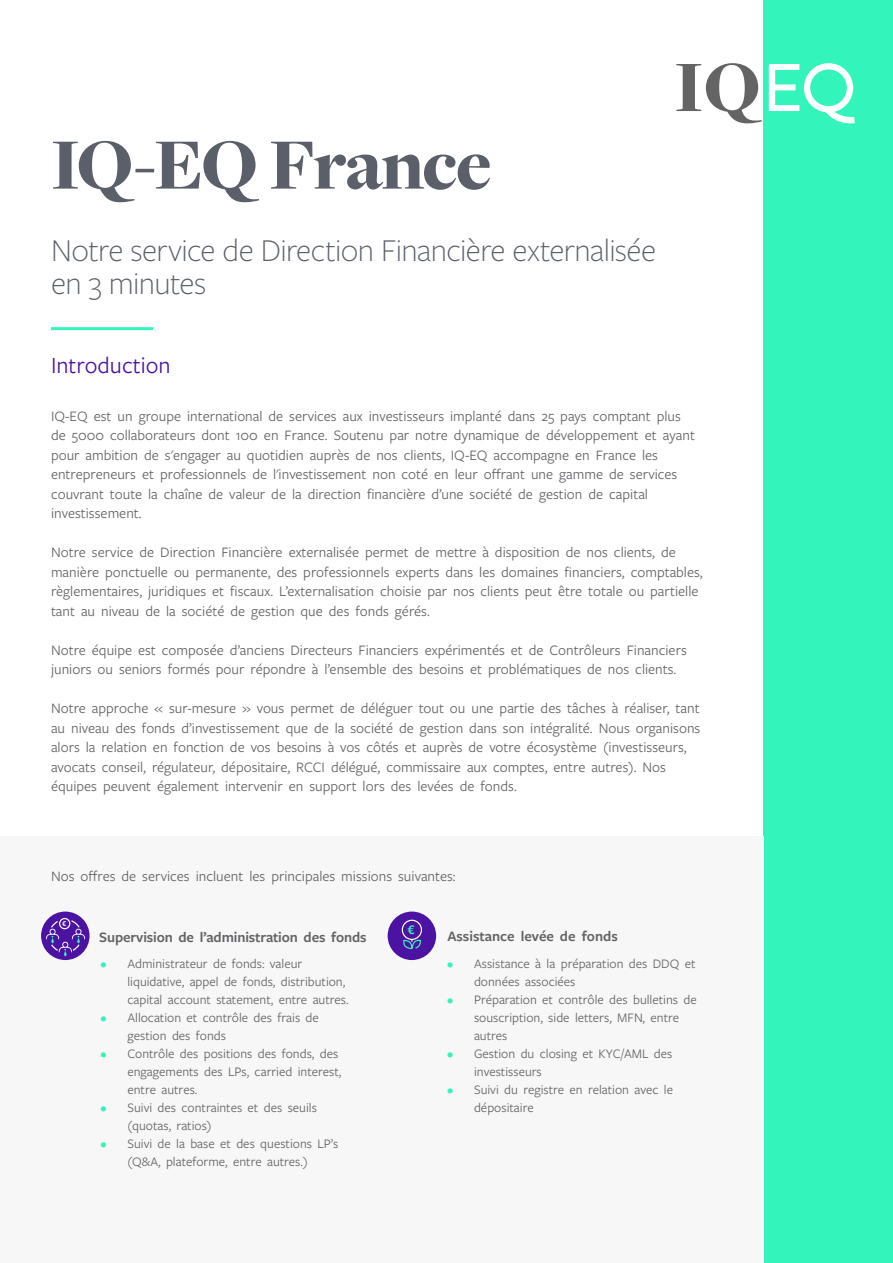
<style>
.page{position:relative;width:893px;height:1263px;background:#fff}
.page>*{position:absolute;margin:0;border:0;box-sizing:border-box;transform-origin:0 0}
.t1{font:900 75px "Freight Disp Pro";letter-spacing:-.025em;color:#5b5f69}
.t2{font:300 33px "Freight Sans Pro";letter-spacing:-.02em;color:#5b5f69}
.Body_copy{font:24px "Freight Sans Pro";color:#4c12a1}
.Body_copy-2{font:15px/19.5px "Freight Sans Pro";color:#636366}
.Body_copy-3{font:600 15px "Freight Sans Pro";letter-spacing:-.01em;color:#636366}
.t3{font:13.5px/18px "Freight Sans Pro";color:#636366}
.t4{font:600 13.5px "Freight Sans Pro";color:#33f4bb}
.t5{font:600 7.65px "Freight Sans Pro";color:#fff}
.s1{color:#33f4bb}
</style>
<div class="page">
<div style="left:763px;top:0;width:130px;height:1263px;background:#33f4bb"></div>
<svg style="left:676px;top:63px;width:86px;height:60px"></svg>
<svg style="left:769px;top:63px;width:86px;height:60px"></svg>
<div style="left:0;top:836px;width:763px;height:427px;background:#f7f7f7"></div>
<hr style="left:51px;top:327px;width:102px;height:3px;background:#33f4bb">
<div style="left:388px;top:911px;width:48px;height:49px;background:#4c12a1;border-radius:50%"></div>
<svg style="left:401px;top:919px;width:21px;height:31px"></svg>
<svg style="left:41px;top:911px;width:49px;height:49px"></svg>
<svg style="left:46px;top:917px;width:39px;height:39px;background:#6438ae"></svg>
<p class="t1" style="left:51px;top:115px;width:442px">IQ-EQ France</p>
<p class="t2" style="left:51px;top:228px;width:607px">Notre service de Direction Financière externalisée</p>
<p class="t2" style="left:51px;top:261px;width:157px">en 3 minutes</p>
<p class="Body_copy" style="left:51px;top:349px;width:121px">Introduction</p>
<p class="Body_copy-2" style="left:51px;top:405px;width:645px">IQ-EQ est un groupe international de services aux investisseurs implanté dans 25 pays comptant plus de 5000 collaborateurs dont 100 en France. Soutenu par notre dynamique de développement et ayant pour ambition de s'engager au quotidien auprès de nos clients, IQ-EQ accompagne en France les entrepreneurs et professionnels de l'investissement non coté en leur offrant une gamme de services couvrant toute la chaîne de valeur de la direction financière d’une société de gestion de capital investissement.</p>
<p class="Body_copy-2" style="left:51px;top:542px;width:653px">Notre service de Direction Financière externalisée permet de mettre à disposition de nos clients, de manière ponctuelle ou permanente, des professionnels experts dans les domaines financiers, comptables, règlementaires, juridiques et fiscaux. L’externalisation choisie par nos clients peut être totale ou partielle tant au niveau de la société de gestion que des fonds gérés.</p>
<p class="Body_copy-2" style="left:51px;top:639px;width:637px">Notre équipe est composée d’anciens Directeurs Financiers expérimentés et de Contrôleurs Financiers juniors ou seniors formés pour répondre à l’ensemble des besoins et problématiques de nos clients.</p>
<p class="Body_copy-2" style="left:51px;top:698px;width:651px">Notre approche « sur-mesure » vous permet de déléguer tout ou une partie des tâches à réaliser, tant au niveau des fonds d’investissement que de la société de gestion dans son intégralité. Nous organisons alors la relation en fonction de vos besoins à vos côtés et auprès de votre écosystème (investisseurs, avocats conseil, régulateur, dépositaire, RCCI délégué, commissaire aux comptes, entre autres). Nos équipes peuvent également intervenir en support lors des levées de fonds.</p>
<p class="Body_copy-2" style="left:51px;top:865px;width:406px">Nos offres de services incluent les principales missions suivantes:</p>
<p class="t5" style="left:62px;top:918px;width:6px">€</p>
<p class="t4" style="left:407px;top:920px;width:9px">€</p>
<p class="Body_copy-3" style="left:99px;top:926px;width:269px">Supervision de l’administration des fonds</p>
<p class="Body_copy-3" style="left:447px;top:926px;width:172px">Assistance levée de fonds</p>
<p class="t3" style="left:127px;top:953px;width:223px;text-indent:-27px"><span class="s1">•</span> Administrateur de fonds: valeur liquidative, appel de fonds, distribution, capital account statement, entre autres.</p>
<p class="t3" style="left:127px;top:1007px;width:193px;text-indent:-27px"><span class="s1">•</span> Allocation et contrôle des frais de gestion des fonds</p>
<p class="t3" style="left:127px;top:1043px;width:215px;text-indent:-27px"><span class="s1">•</span> Contrôle des positions des fonds, des engagements des LPs, carried interest, entre autres.</p>
<p class="t3" style="left:127px;top:1097px;width:191px;text-indent:-27px"><span class="s1">•</span> Suivi des contraintes et des seuils (quotas, ratios)</p>
<p class="t3" style="left:100px;top:1133px;width:239px;text-align:center"><span class="s1">•</span> Suivi de la base et des questions LP’s (Q&amp;A, plateforme, entre autres.)</p>
<p class="t3" style="left:474px;top:954px;width:223px;text-indent:-27px"><span class="s1">•</span> Assistance à la préparation des DDQ et données associées</p>
<p class="t3" style="left:474px;top:990px;width:224px;text-indent:-27px"><span class="s1">•</span> Préparation et contrôle des bulletins de souscription, side letters, MFN, entre autres</p>
<p class="t3" style="left:474px;top:1044px;width:200px;text-indent:-27px"><span class="s1">•</span> Gestion du closing et KYC/AML des investisseurs</p>
<p class="t3" style="left:474px;top:1080px;width:200px;text-indent:-27px"><span class="s1">•</span> Suivi du registre en relation avec le dépositaire</p>
</div>
